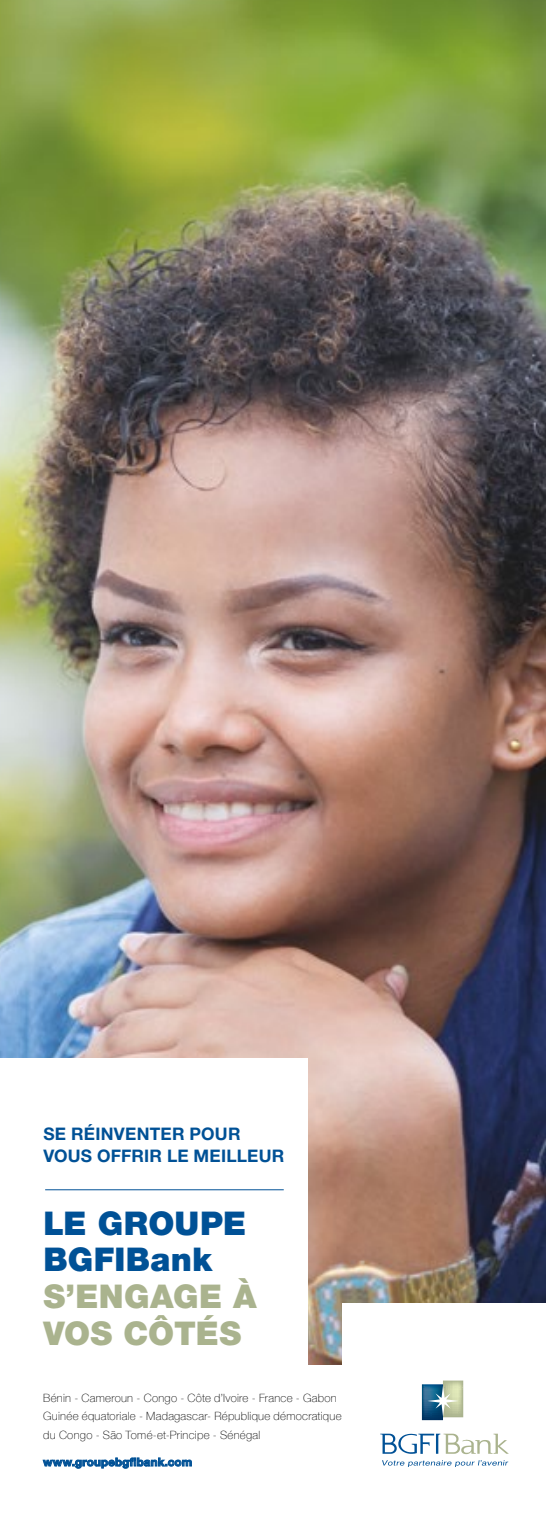
<style>
.page{position:relative;width:546px;height:1513px;background:#fff}
.page>*{position:absolute;margin:0;border:0;box-sizing:border-box;transform-origin:0 0}
.t1{font:900 32.73px/36.8px "Helvetica Neue LT Std";letter-spacing:.01em;color:#aab38e}
.t2{font:900 32.73px/36.8px "Helvetica Neue LT Std";letter-spacing:.005em;color:#005196}
.t3{font:700 17.32px/22.6px "Helvetica Neue LT Std";letter-spacing:.015em;color:#005196}
.t4{font:100 11.38px/18.7px "Helvetica Neue";letter-spacing:.025em;color:#000}
.t5{font:700 11.38px "Helvetica Neue LT Std";letter-spacing:.02em;color:#005196}
</style>
<div class="page">
<img style="left:0;top:0;width:546px;height:1365px">
<div style="left:0;top:1059px;width:308px;height:454px;background:#fff"></div>
<div style="left:342px;top:1304px;width:204px;height:209px;background:#fff"></div>
<svg style="left:422px;top:1381px;width:41px;height:39px;background:#81a1a2"></svg>
<svg style="left:380px;top:1434px;width:129px;height:20px"></svg>
<svg style="left:382px;top:1460px;width:126px;height:7px"></svg>
<hr style="left:45px;top:1189px;width:239px;height:1px;background:#005196">
<svg style="left:42px;top:1457px;width:150px;height:12px"></svg>
<h2 class="t3" style="left:43px;top:1122px;width:242px">SE RÉINVENTER POUR<br>VOUS OFFRIR LE MEILLEUR</h2>
<h1 class="t2" style="left:43px;top:1204px;width:204px">LE GROUPE<br>BGFIBank</h1>
<h1 class="t1" style="left:43px;top:1278px;width:215px">S’ENGAGE À<br>VOS CÔTÉS</h1>
<p class="t4" style="left:43px;top:1388px;width:300px">Bénin - Cameroun - Congo - Côte d’Ivoire - France - Gabon<br>Guinée équatoriale - Madagascar- République démocratique du Congo - São Tomé-et-Principe - Sénégal</p>
<p class="t5" style="left:43px;top:1455px;width:150px">www.groupebgfibank.com</p>
</div>
